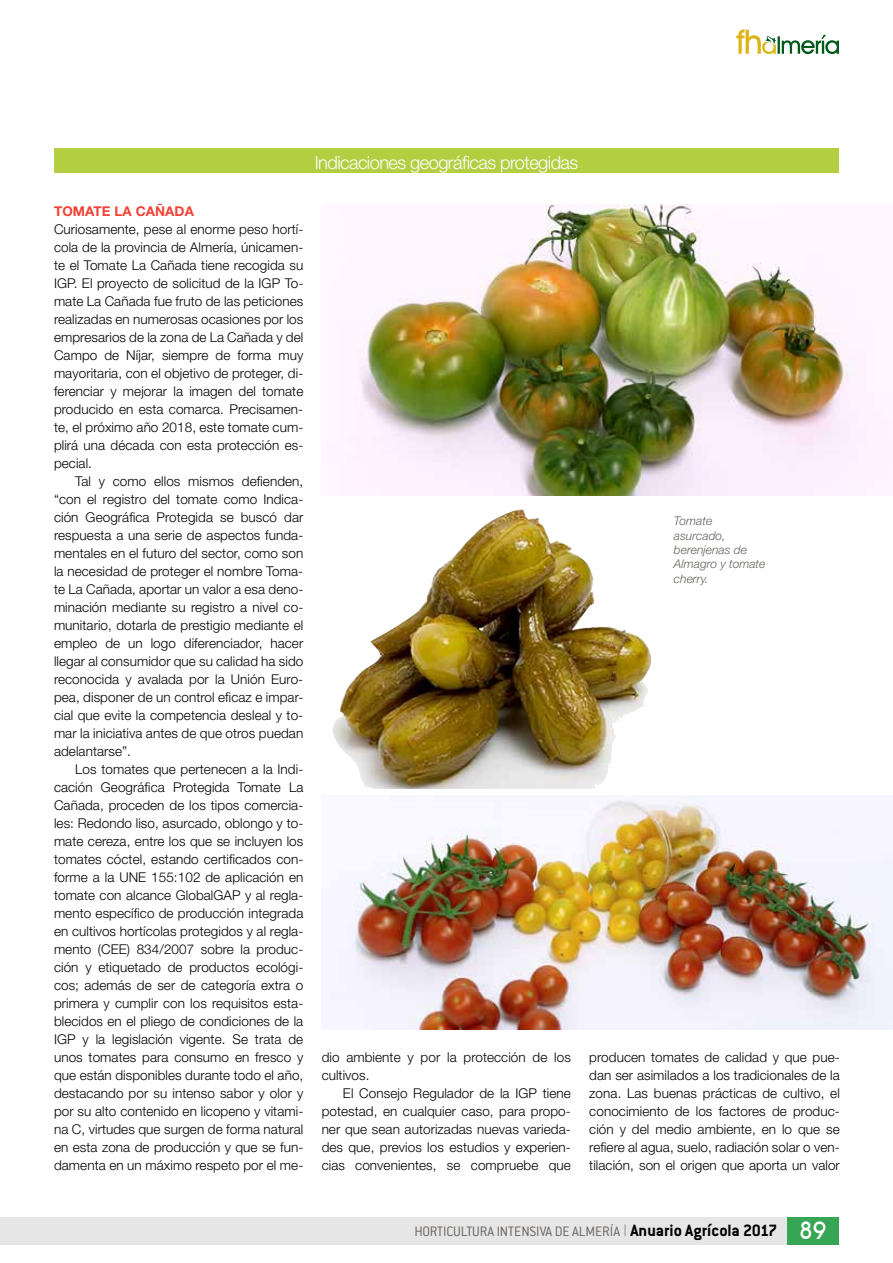
<style>
.page{position:relative;width:893px;height:1263px;background:#fff}
.page>*{position:absolute;margin:0;border:0;box-sizing:border-box;transform-origin:0 0}
.t1{font:300 18.15px "Helvetica Neue LT Std";letter-spacing:-.03em;color:#fff}
.t2{font:300 15px "Conduit ITC";color:#65605c}
.t3{font:300 13.5px/18px "Helvetica Neue LT Std";letter-spacing:.005em;color:#000;text-align:justify}
.t4{font:700 13.5px "Helvetica Neue LT Std";letter-spacing:.005em;color:#f14236}
.t5{font:italic 300 12px/14.4px "Helvetica Neue LT Std";color:#65605c}
.s1{font-size:18px;color:#a19f9d}
.s2{font-weight:700;font-size:18px;color:#000}
.s3{font-family:"Avant Garde IT Cby BT";font-weight:500;font-size:24px;color:#fff}
</style>
<div class="page">
<div style="left:0;top:1217px;width:839px;height:28px;background:#e6e6e6"></div>
<div style="left:788px;top:1217px;width:51px;height:28px;background:#36a554"></div>
<svg style="left:736px;top:29px;width:103px;height:25px"></svg>
<img style="left:329px;top:795px;width:564px;height:234px">
<div style="left:54px;top:149px;width:785px;height:24px;background:#b4ce41"></div>
<img style="left:346px;top:204px;width:547px;height:291px">
<img style="left:333px;top:509px;width:319px;height:280px">
<p class="t4" style="left:54px;top:203px;width:141px">TOMATE LA CAÑADA</p>
<p class="t3" style="left:54px;top:220px;width:251px">Curiosamente, pese al enorme peso hortí&shy;cola de la provincia de Almería, únicamen&shy;te el Tomate La Cañada tiene recogida su IGP. El proyecto de solicitud de la IGP To&shy;mate La Cañada fue fruto de las peticiones realizadas en numerosas ocasiones por los empresarios de la zona de La Cañada y del Campo de Níjar, siempre de forma muy mayoritaria, con el objetivo de proteger, di&shy;ferenciar y mejorar la imagen del tomate producido en esta comarca. Precisamen&shy;te, el próximo año 2018, este tomate cum&shy;plirá una década con esta protección es&shy;pecial.</p>
<p class="t3" style="left:54px;top:472px;width:251px;text-indent:21px">Tal y como ellos mismos defienden, “con el registro del tomate como Indica&shy;ción Geográfica Protegida se buscó dar respuesta a una serie de aspectos funda&shy;mentales en el futuro del sector, como son la necesidad de proteger el nombre Toma&shy;te La Cañada, aportar un valor a esa deno&shy;minación mediante su registro a nivel co&shy;munitario, dotarla de prestigio mediante el empleo de un logo diferenciador, hacer llegar al consumidor que su calidad ha sido reconocida y avalada por la Unión Euro&shy;pea, disponer de un control eficaz e impar&shy;cial que evite la competencia desleal y to&shy;mar la iniciativa antes de que otros puedan adelantarse”.</p>
<p class="t3" style="left:54px;top:760px;width:251px;text-indent:21px">Los tomates que pertenecen a la Indi&shy;cación Geográfica Protegida Tomate La Cañada, proceden de los tipos comercia&shy;les: Redondo liso, asurcado, oblongo y to&shy;mate cereza, entre los que se incluyen los tomates cóctel, estando certificados con&shy;forme a la UNE 155:102 de aplicación en tomate con alcance GlobalGAP y al regla&shy;mento específico de producción integrada en cultivos hortícolas protegidos y al regla&shy;mento (CEE) 834/2007 sobre la produc&shy;ción y etiquetado de productos ecológi&shy;cos; además de ser de categoría extra o primera y cumplir con los requisitos esta&shy;blecidos en el pliego de condiciones de la IGP y la legislación vigente. Se trata de unos tomates para consumo en fresco y que están disponibles durante todo el año, destacando por su intenso sabor y olor y por su alto contenido en licopeno y vitami&shy;na C, virtudes que surgen de forma natural en esta zona de producción y que se fun&shy;damenta en un máximo respeto por el me-</p>
<h1 class="t1" style="left:315px;top:151px;width:265px">Indicaciones geográficas protegidas</h1>
<p class="t5" style="left:674px;top:514px;width:93px">Tomate asurcado, berenjenas de<br>Almagro y tomate cherry.</p>
<p class="t3" style="left:322px;top:1048px;width:251px">dio ambiente y por la protección de los cultivos.</p>
<p class="t3" style="left:322px;top:1084px;width:251px;text-indent:21px">El Consejo Regulador de la IGP tiene potestad, en cualquier caso, para propo&shy;ner que sean autorizadas nuevas varieda&shy;des que, previos los estudios y experien&shy;cias convenientes, se compruebe que</p>
<p class="t3" style="left:589px;top:1048px;width:252px">producen tomates de calidad y que pue&shy;dan ser asimilados a los tradicionales de la zona. Las buenas prácticas de cultivo, el conocimiento de los factores de produc&shy;ción y del medio ambiente, en lo que se refiere al agua, suelo, radiación solar o ven&shy;tilación, son el origen que aporta un valor</p>
<p class="t2" style="left:415px;top:1222px;width:413px">HORTICULTURA INTENSIVA DE ALMERÍA <span class="s1">I</span> <span class="s2">Anuario Agrícola 2017</span> <span class="s3">89</span></p>
</div>
